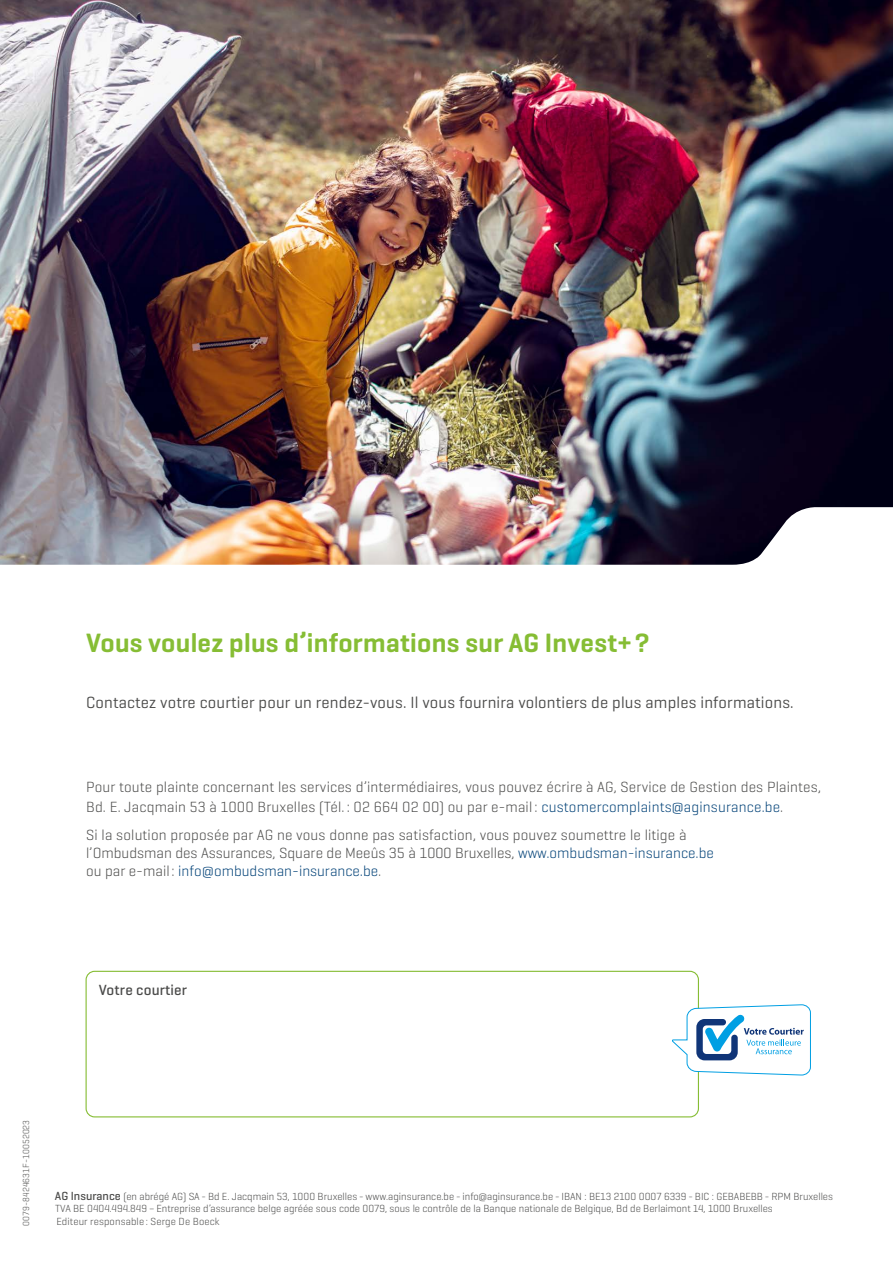
<style>
.page{position:relative;width:893px;height:1263px;background:#fff}
.page>*{position:absolute;margin:0;border:0;box-sizing:border-box;transform-origin:0 0}
.t1{font:600 27px "AG Geogrotesque";letter-spacing:.01em;color:#86bd34}
.t2{font:16.5px "AG Geogrotesque";letter-spacing:.01em;color:#4a4a49}
.t3{font:300 15px/19.5px "AG Geogrotesque";letter-spacing:.01em;color:#4a4a49}
.t4{font:300 15px/18px "Geogrotesque";color:#4a4a49}
.t5{font:500 15px "AG Geogrotesque";letter-spacing:.01em;color:#4a4a49}
.t6{font:300 10.5px/12px "AG Geogrotesque";color:#4a4a49}
.t7{font:300 9px "Geogrotesque";letter-spacing:.01em;color:#4a4a49}
.s1{color:#004177}
.s2{font-family:"Geogrotesque"}
.s3{font-weight:500;font-size:12px}
</style>
<div class="page">
<img style="left:0;top:0;width:893px;height:507px">
<img style="left:0;top:507px;width:893px;height:58px">
<div style="left:86px;top:971px;width:613px;height:146px;border:1px solid #86bd34;border-radius:9px"></div>
<svg style="left:672px;top:1005px;width:139px;height:70px"></svg>
<h1 class="t1" style="left:86px;top:626px;width:565px">Vous voulez plus d’informations sur AG Invest+ ?</h1>
<h2 class="t2" style="left:86px;top:692px;width:709px">Contactez votre courtier pour un rendez-vous. Il vous fournira volontiers de plus amples informations.</h2>
<h3 class="t3" style="left:86px;top:777px;width:736px">Pour toute plainte concernant les services d’intermédiaires, vous pouvez écrire à AG, Service de Gestion des Plaintes,<br>Bd. E. Jacqmain 53 à 1000 Bruxelles (Tél. : 02 664 02 00) ou par e-mail : <span class="s1">customercomplaints@aginsurance.be</span>.</h3>
<h3 class="t3" style="left:86px;top:824px;width:602px">Si la solution proposée par AG ne vous donne pas satisfaction, vous pouvez soumettre le litige <span class="s2">à</span></h3>
<h3 class="t4" style="left:86px;top:843px;width:629px">l’Ombudsman des Assurances, Square de Meeûs 35 à 1000 Bruxelles, <span class="s1">www.ombudsman-insurance.be </span>ou par e-mail : <span class="s1">info@ombudsman-insurance.be</span>.</h3>
<h3 class="t5" style="left:99px;top:981px;width:90px">Votre courtier</h3>
<p class="t7" style="left:20px;top:1226px;width:108px;rotate:-90deg">0079-8424631F-10052023</p>
<p class="t6" style="left:55px;top:1190px;width:780px"><span class="s3">AG Insurance</span> (en abrégé AG) SA - Bd E. Jacqmain 53, 1000 Bruxelles - www.aginsurance.be - info@aginsurance.be - IBAN : BE13 2100 0007 6339 - BIC : GEBABEBB - RPM Bruxelles<br>TVA BE 0404.494.849 – Entreprise d’assurance belge agréée sous code 0079, sous le contrôle de la Banque nationale de Belgique, Bd de Berlaimont 14, 1000 Bruxelles</p>
<p class="t6" style="left:56px;top:1215px;width:165px">Editeur responsable : Serge De Boeck</p>
</div>
